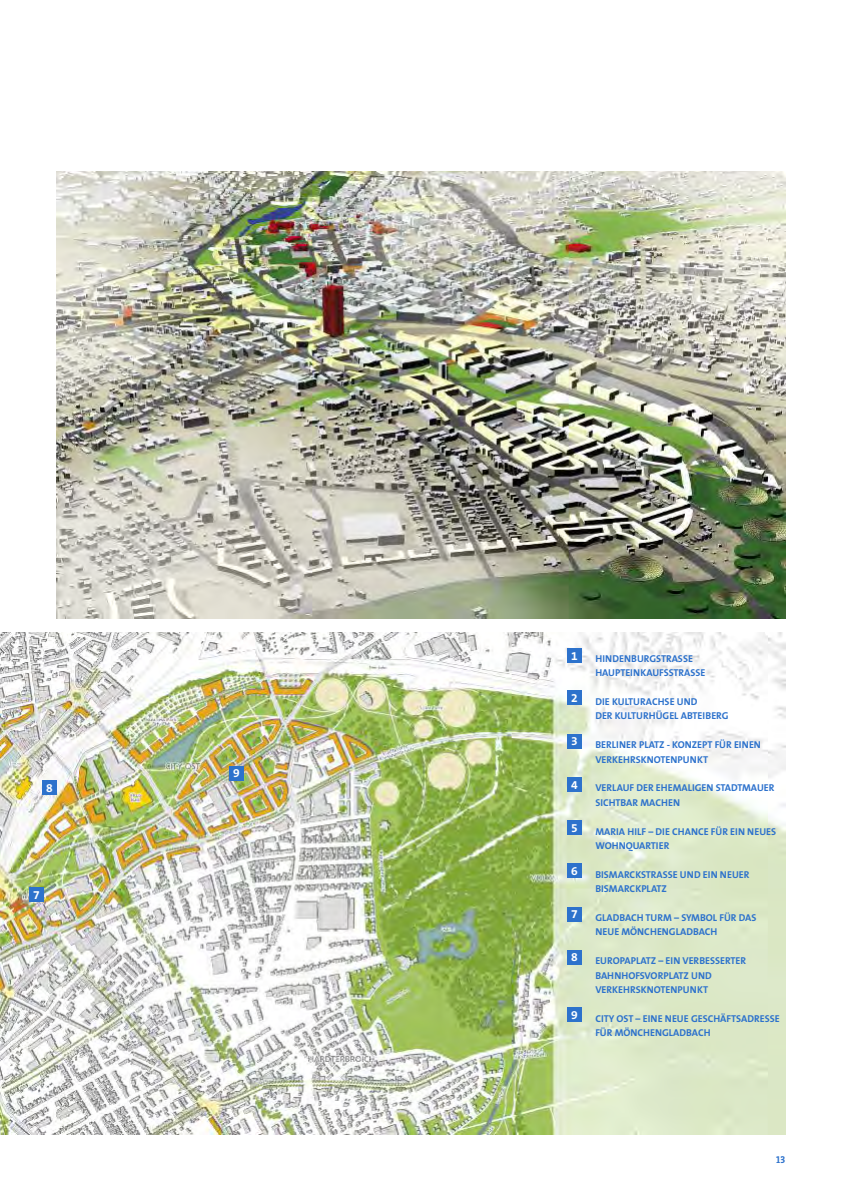
<style>
.page{position:relative;width:842px;height:1191px;background:#fff}
.page>*{position:absolute;margin:0;border:0;box-sizing:border-box;transform-origin:0 0}
.t1{font:700 12px "The Sans B7";color:#fff}
.t2{font:700 10px/14.4px "The Sans";color:#2d72cc}
.t3{font:10px "The Serif Bold Caps";color:#2d72cc}
</style>
<div class="page">
<img style="left:0;top:633px;width:785px;height:501px">
<img style="left:57px;top:171px;width:728px;height:447px">
<div style="left:29px;top:887px;width:15px;height:15px;background:#2d72cc"></div>
<div style="left:42px;top:780px;width:15px;height:15px;background:#2d72cc"></div>
<div style="left:229px;top:765px;width:15px;height:15px;background:#2d72cc"></div>
<div style="left:567px;top:648px;width:15px;height:15px;background:#2d72cc"></div>
<div style="left:567px;top:690px;width:15px;height:15px;background:#2d72cc"></div>
<div style="left:567px;top:733px;width:15px;height:15px;background:#2d72cc"></div>
<div style="left:567px;top:777px;width:15px;height:14px;background:#2d72cc"></div>
<div style="left:567px;top:820px;width:15px;height:15px;background:#2d72cc"></div>
<div style="left:567px;top:863px;width:15px;height:15px;background:#2d72cc"></div>
<div style="left:567px;top:906px;width:15px;height:15px;background:#2d72cc"></div>
<div style="left:567px;top:949px;width:15px;height:15px;background:#2d72cc"></div>
<div style="left:567px;top:1007px;width:15px;height:15px;background:#2d72cc"></div>
<p class="t1" style="left:46px;top:781px;width:8px">8</p>
<p class="t1" style="left:33px;top:888px;width:8px">7</p>
<p class="t1" style="left:233px;top:767px;width:8px">9</p>
<p class="t1" style="left:571px;top:649px;width:8px">1</p>
<p class="t1" style="left:571px;top:691px;width:8px">2</p>
<p class="t1" style="left:571px;top:735px;width:8px">3</p>
<p class="t1" style="left:571px;top:778px;width:8px">4</p>
<p class="t1" style="left:571px;top:821px;width:8px">5</p>
<p class="t1" style="left:571px;top:864px;width:8px">6</p>
<p class="t1" style="left:571px;top:907px;width:8px">7</p>
<p class="t1" style="left:571px;top:951px;width:8px">8</p>
<p class="t1" style="left:571px;top:1008px;width:8px">9</p>
<p class="t2" style="left:595px;top:652px;width:112px">HINDENBURGSTRASSE<br>HAUPTEINKAUFSSTRASSE</p>
<p class="t2" style="left:595px;top:695px;width:135px">DIE KULTURACHSE UND<br>DER KULTURHÜGEL ABTEIBERG</p>
<p class="t2" style="left:595px;top:738px;width:167px">BERLINER PLATZ - KONZEPT FÜR EINEN<br>VERKEHRSKNOTENPUNKT</p>
<p class="t2" style="left:595px;top:781px;width:181px">VERLAUF DER EHEMALIGEN STADTMAUER<br>SICHTBAR MACHEN</p>
<p class="t2" style="left:595px;top:825px;width:182px">MARIA HILF – DIE CHANCE FÜR EIN NEUES<br>WOHNQUARTIER</p>
<p class="t2" style="left:595px;top:868px;width:156px">BISMARCKSTRASSE UND EIN NEUER<br>BISMARCKPLATZ</p>
<p class="t2" style="left:595px;top:911px;width:163px">GLADBACH TURM – SYMBOL FÜR DAS<br>NEUE MÖNCHENGLADBACH</p>
<p class="t2" style="left:595px;top:954px;width:152px">EUROPAPLATZ – EIN VERBESSERTER<br>BAHNHOFSVORPLATZ UND<br>VERKEHRSKNOTENPUNKT</p>
<p class="t2" style="left:595px;top:1012px;width:186px">CITY OST – EINE NEUE GESCHÄFTSADRESSE<br>FÜR MÖNCHENGLADBACH</p>
<p class="t3" style="left:776px;top:1155px;width:11px">13</p>
</div>
